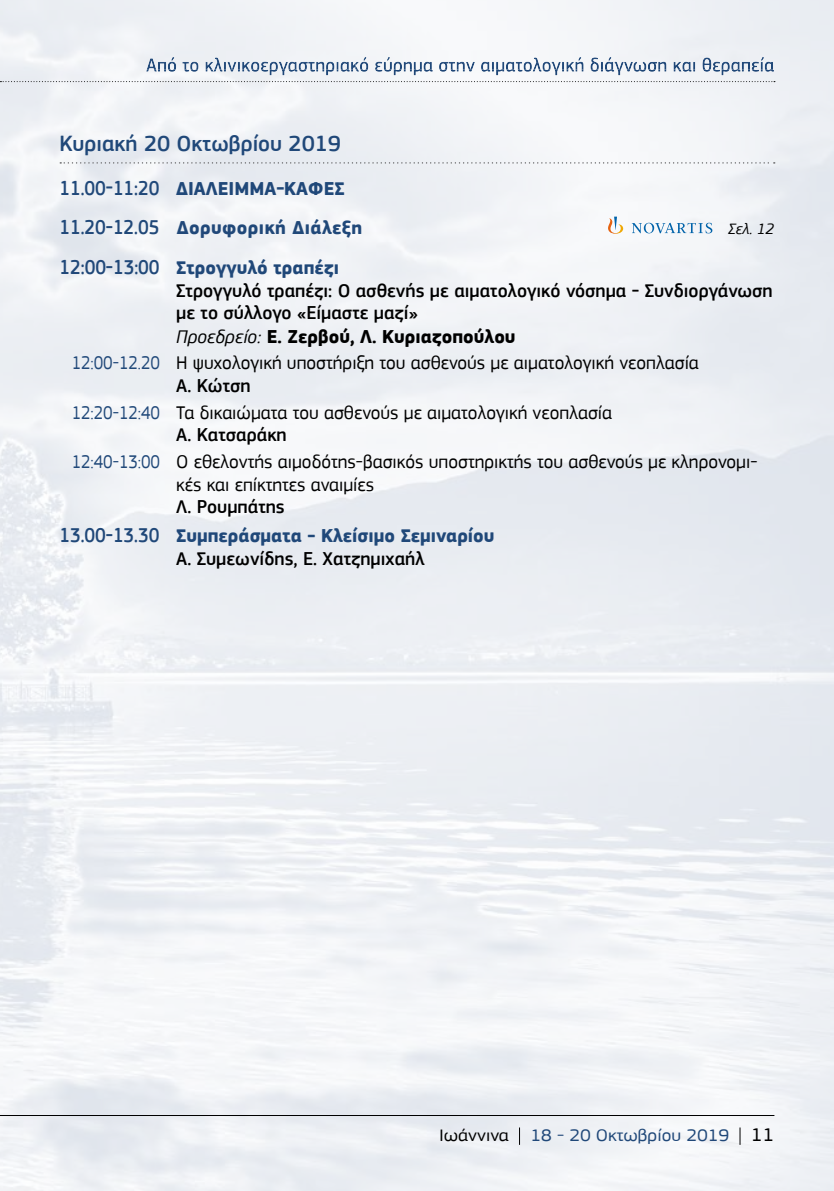
<style>
.page{position:relative;width:834px;height:1191px;background:#fff}
.page>*{position:absolute;margin:0;border:0;box-sizing:border-box;transform-origin:0 0}
.t1{font:500 22.75px "PF Square Sans Pro";color:#204879}
.t2{font:19.25px/22.8px "PF Square Sans Pro";color:#000}
.t3{font:500 19.25px/23.1px "PF Square Sans Pro";color:#000}
.t4{font:700 19.25px/39.4px "PF Square Sans Pro";letter-spacing:.02em;color:#204879}
.t5{font:700 19.25px/28.3px "PF Square Sans Pro";color:#204879}
.t6{font:17.5px "PF Square Sans Pro";color:#204879;scale:1.1 1}
.t7{font:italic 15.75px "PF Square Sans Pro";color:#000}
.s1{font-weight:500;font-size:21px}
.s2{font-size:21px;color:#204879}
.s3{font-weight:700;color:#204879}
.s4{font-weight:400;font-style:italic}
.s5{font-weight:700}
.s6{color:#204879}
.s7{font-weight:500}
.s8{font-weight:500;color:#000}
.s9{color:#000}
.s10{font-size:19.25px;color:#000}
</style>
<div class="page">
<img style="left:0;top:0;width:833px;height:1191px">
<svg style="left:0;top:81px;width:774px;height:1px"></svg>
<hr style="left:0;top:1115px;width:774px;height:1px;background:#000">
<div style="left:58px;top:52px;width:752px;height:27px;background:#fff;opacity:.75"></div>
<div style="left:93px;top:63px;width:717px;height:16px;background:#000;opacity:.75"></div>
<svg style="left:519px;top:1127px;width:1px;height:17px"></svg>
<svg style="left:739px;top:1127px;width:1px;height:17px"></svg>
<svg style="left:608px;top:217px;width:104px;height:17px"></svg>
<svg style="left:60px;top:162px;width:714px;height:2px"></svg>
<p class="t1" style="left:60px;top:130px;width:283px">Κυριακή 20 Οκτωβρίου 2019</p>
<p class="t4" style="left:60px;top:169px;width:304px"><span class="s1">11.00-11:20</span> ΔΙΆΛΕΙΜΜΑ-ΚΑΦΈΣ<br><span class="s1">11.20-12.05</span> Δορυφορική Διάλεξη</p>
<p class="t7" style="left:728px;top:220px;width:47px">Σελ. 12</p>
<p class="t3" style="left:176px;top:256px;width:598px;text-indent:-117px"><span class="s2">12:00-13:00</span> <span class="s3">Στρογγυλό τραπέζι<br></span>Στρογγυλό τραπέζι: Ο ασθενής με αιματολογικό νόσημα - Συνδιοργάνωση με το σύλλογο «Είμαστε μαζί»<br><span class="s4">Προεδρείο:</span> <span class="s5">Ε. Ζερβού, Λ. Κυριαζοπούλου</span></p>
<p class="t2" style="left:176px;top:352px;width:524px;text-indent:-104px"><span class="s6">12:00-12.20</span> Η ψυχολογική υποστήριξη του ασθενούς με αιματολογική νεοπλασία<br><span class="s7">A. Κώτση</span></p>
<p class="t2" style="left:176px;top:401px;width:437px;text-indent:-104px"><span class="s6">12:20-12:40</span> Τα δικαιώματα του ασθενούς με αιματολογική νεοπλασία<br><span class="s7">Α. Κατσαράκη</span></p>
<p class="t2" style="left:176px;top:450px;width:582px;text-indent:-104px"><span class="s6">12:40-13:00</span> Ο εθελοντής αιμοδότης-βασικός υποστηρικτής του ασθενούς με κληρονομι&shy;κές και επίκτητες αναιμίες</p>
<p class="t5" style="left:60px;top:493px;width:436px;text-indent:117px"><span class="s8">Λ. Ρουμπάτης<br></span><span class="s1">13.00-13.30</span> Συμπεράσματα - Κλείσιμο Σεμιναρίου</p>
<p class="t3" style="left:176px;top:547px;width:250px">Α. Συμεωνίδης, Ε. Χατζημιχαήλ</p>
<p class="t6" style="left:439px;top:1125px;width:306px"><span class="s9">Ιωάννινα</span> 18 - 20 Οκτωβρίου 2019 <span class="s10">11</span></p>
</div>
